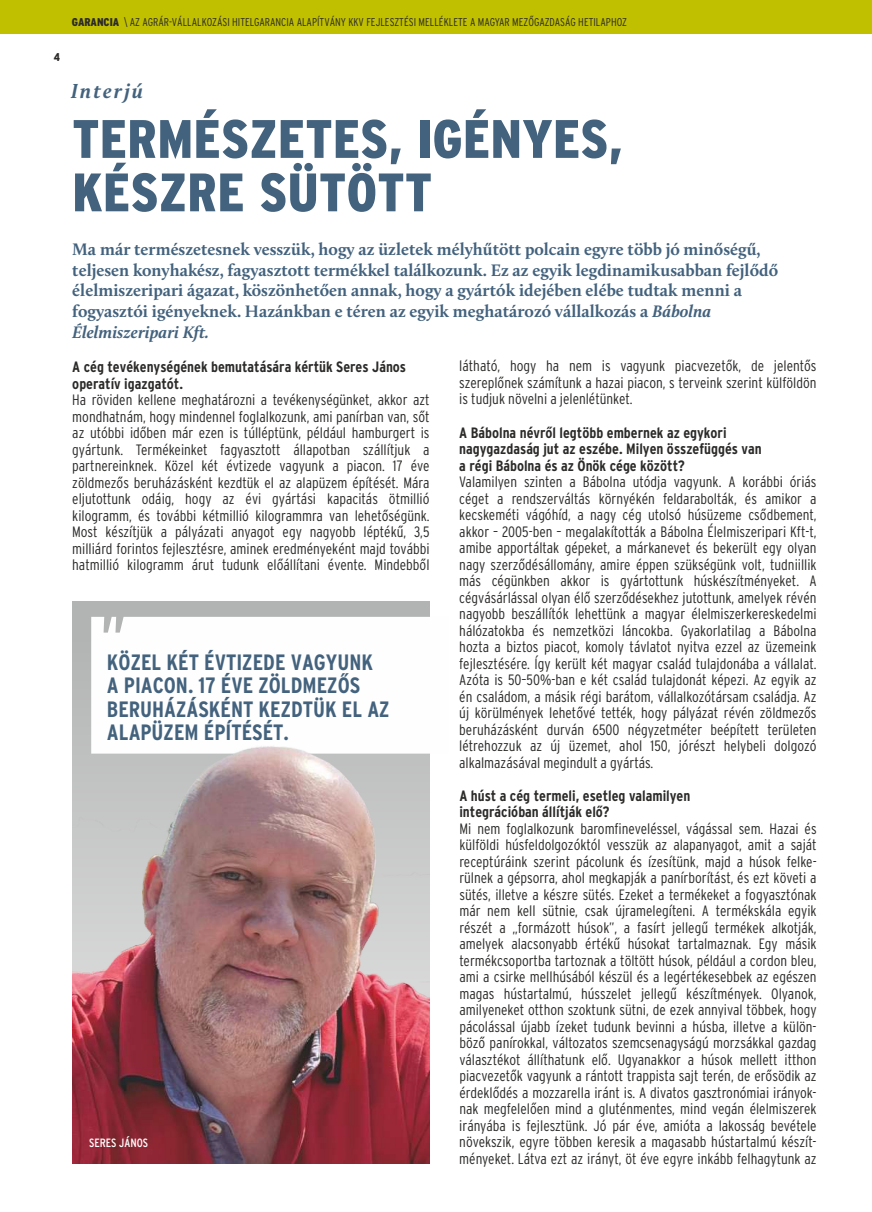
<style>
.page{position:relative;width:872px;height:1212px;background:#fff}
.page>*{position:absolute;margin:0;border:0;box-sizing:border-box;transform-origin:0 0}
.t1{font:54px/53.4px "Interstate Black Condensed HU";letter-spacing:.005em;color:#43627d}
.t2{font:22.2px/23.4px "Interstate Bold Condensed HU";color:#43627d}
.t3{font:italic 700 21px "Calluna";letter-spacing:.1em;color:#43627d}
.t4{font:700 17.25px/20.7px "Calluna";color:#43627d}
.t5{font:15px/16.5px "Interstate Light Condensed HU";color:#2b2a29;text-align:justify}
.t6{font:15px/16.5px "Interstate Bold Condensed HU";color:#2b2a29}
.t7{font:12px "Interstate Regular Condensed HU";color:#fefefe}
.t8{font:11.25px "Interstate Light Condensed HU";color:#2b2a29}
.t9{font:11.25px "Interstate Black Condensed HU";color:#2b2a29}
.s1{font-family:"Interstate Black Condensed HU"}
.s2{font-style:italic}
</style>
<div class="page">
<hr style="left:869px;top:0;width:3px;height:34px;background:#c0bf00">
<div style="left:0;top:0;width:869px;height:34px;background:#c0bf00"></div>
<div style="left:72px;top:601px;width:357px;height:562px;background:#b2b3b3"></div>
<div style="left:91px;top:617px;width:339px;height:137px;background:#fefefe"></div>
<img style="left:72px;top:745px;width:357px;height:418px">
<p class="t9" style="left:54px;top:52px;width:8px">4</p>
<p class="t8" style="left:72px;top:17px;width:556px"><span class="s1">GARANCIA</span> \ AZ AGRÁR-VÁLLALKOZÁSI HITELGARANCIA ALAPÍTVÁNY KKV FEJLESZTÉSI MELLÉKLETE A MAGYAR MEZŐGAZDASÁG HETILAPHOZ</p>
<h3 class="t3" style="left:71px;top:82px;width:74px">Interjú</h3>
<h1 class="t1" style="left:72px;top:115px;width:552px">TERMÉSZETES, IGÉNYES,<br>KÉSZRE SÜTÖTT</h1>
<p class="t4" style="left:72px;top:240px;width:707px">Ma már természetesnek vesszük, hogy az üzletek mélyhűtött polcain egyre több jó minőségű, teljesen konyhakész, fagyasztott termékkel találkozunk. Ez az egyik legdinamikusabban fejlődő élelmiszeripari ágazat, köszönhetően annak, hogy a gyártók idejében elébe tudtak menni a fogyasztói igényeknek. Hazánkban e téren az egyik meghatározó vállalkozás a <span class="s2">Bábolna Élelmiszeripari Kft.</span></p>
<p class="t6" style="left:72px;top:360px;width:335px">A cég tevékenységének bemutatására kértük Seres János operatív igazgatót.</p>
<p class="t5" style="left:72px;top:392px;width:359px">Ha röviden kellene meghatározni a tevékenységünket, akkor azt mondhatnám, hogy mindennel foglalkozunk, ami panírban van, sőt az utóbbi időben már ezen is túlléptünk, például hamburgert is gyártunk. Termékeinket fagyasztott állapotban szállítjuk a partnereinknek. Közel két évtizede vagyunk a piacon. 17 éve zöldmezős beruházásként kezdtük el az alapüzem építését. Mára eljutottunk odáig, hogy az évi gyártási kapacitás ötmillió kilogramm, és további kétmillió kilogrammra van lehetőségünk.<br>Most készítjük a pályázati anyagot egy nagyobb léptékű, 3,5 milliárd forintos fejlesztésre, aminek eredményeként majd további hatmillió kilogramm árut tudunk előállítani évente. Mindebből</p>
<h2 class="t2" style="left:107px;top:652px;width:284px">KÖZEL KÉT ÉVTIZEDE VAGYUNK<br>A PIACON. 17 ÉVE ZÖLDMEZŐS<br>BERUHÁZÁSKÉNT KEZDTÜK EL AZ<br>ALAPÜZEM ÉPÍTÉSÉT.</h2>
<p class="t7" style="left:89px;top:1137px;width:60px">SERES JÁNOS</p>
<p class="t5" style="left:459px;top:359px;width:359px">látható, hogy ha nem is vagyunk piacvezetők, de jelentős szereplőnek számítunk a hazai piacon, s terveink szerint külföldön is tudjuk növelni a jelenlétünket.</p>
<p class="t6" style="left:459px;top:417px;width:269px;line-height:33px">A Bábolna névről legtöbb embernek az egykori a régi Bábolna és az Önök cége között?</p>
<p class="t5" style="left:459px;top:474px;width:359px">Valamilyen szinten a Bábolna utódja vagyunk. A korábbi óriás céget a rendszerváltás környékén feldarabolták, és amikor a kecskeméti vágóhíd, a nagy cég utolsó húsüzeme csődbement, akkor – 2005-ben – megalakították a Bábolna Élelmiszeripari Kft-t, amibe apportáltak gépeket, a márkanevet és bekerült egy olyan nagy szerződésállomány, amire éppen szükségünk volt, tudniillik más cégünkben akkor is gyártottunk húskészítményeket. A cégvásárlással olyan élő szerződésekhez jutottunk, amelyek révén nagyobb beszállítók lehettünk a magyar élelmiszerkereskedelmi hálózatokba és nemzetközi láncokba. Gyakorlatilag a Bábolna hozta a biztos piacot, komoly távlatot nyitva ezzel az üzemeink fejlesztésére. Így került két magyar család tulajdonába a vállalat.<br>Azóta is 50–50%-ban e két család tulajdonát képezi. Az egyik az én családom, a másik régi barátom, vállalkozótársam családja. Az új körülmények lehetővé tették, hogy pályázat révén zöldmezős beruházásként durván 6500 négyzetméter beépített területen létrehozzuk az új üzemet, ahol 150, jórészt helybeli dolgozó alkalmazásával megindult a gyártás.</p>
<p class="t6" style="left:459px;top:442px;width:304px">nagygazdaság jut az eszébe. Milyen összefüggés van</p>
<p class="t6" style="left:459px;top:788px;width:232px">A húst a cég termeli, esetleg valamilyen</p>
<p class="t5" style="left:459px;top:821px;width:359px">Mi nem foglalkozunk baromfineveléssel, vágással sem. Hazai és külföldi húsfeldolgozóktól vesszük az alapanyagot, amit a saját receptúráink szerint pácolunk és ízesítünk, majd a húsok felke&shy;rülnek a gépsorra, ahol megkapják a panírborítást, és ezt követi a sütés, illetve a készre sütés. Ezeket a termékeket a fogyasztónak már nem kell sütnie, csak újramelegíteni. A termékskála egyik részét a „formázott húsok”, a fasírt jellegű termékek alkotják, amelyek alacsonyabb értékű húsokat tartalmaznak. Egy másik termékcsoportba tartoznak a töltött húsok, például a cordon bleu, ami a csirke mellhúsából készül és a legértékesebbek az egészen magas hústartalmú, hússzelet jellegű készítmények. Olyanok, amilyeneket otthon szoktunk sütni, de ezek annyival többek, hogy pácolással újabb ízeket tudunk bevinni a húsba, illetve a külön&shy;böző panírokkal, változatos szemcsenagyságú morzsákkal gazdag választékot állíthatunk elő. Ugyanakkor a húsok mellett itthon piacvezetők vagyunk a rántott trappista sajt terén, de erősödik az érdeklődés a mozzarella iránt is. A divatos gasztronómiai irányok&shy;nak megfelelően mind a gluténmentes, mind vegán élelmiszerek irányába is fejlesztünk. Jó pár éve, amióta a lakosság bevétele növekszik, egyre többen keresik a magasabb hústartalmú készít&shy;ményeket. Látva ezt az irányt, öt éve egyre inkább felhagytunk az</p>
<p class="t6" style="left:459px;top:805px;width:152px">integrációban állítják elő?</p>
</div>
